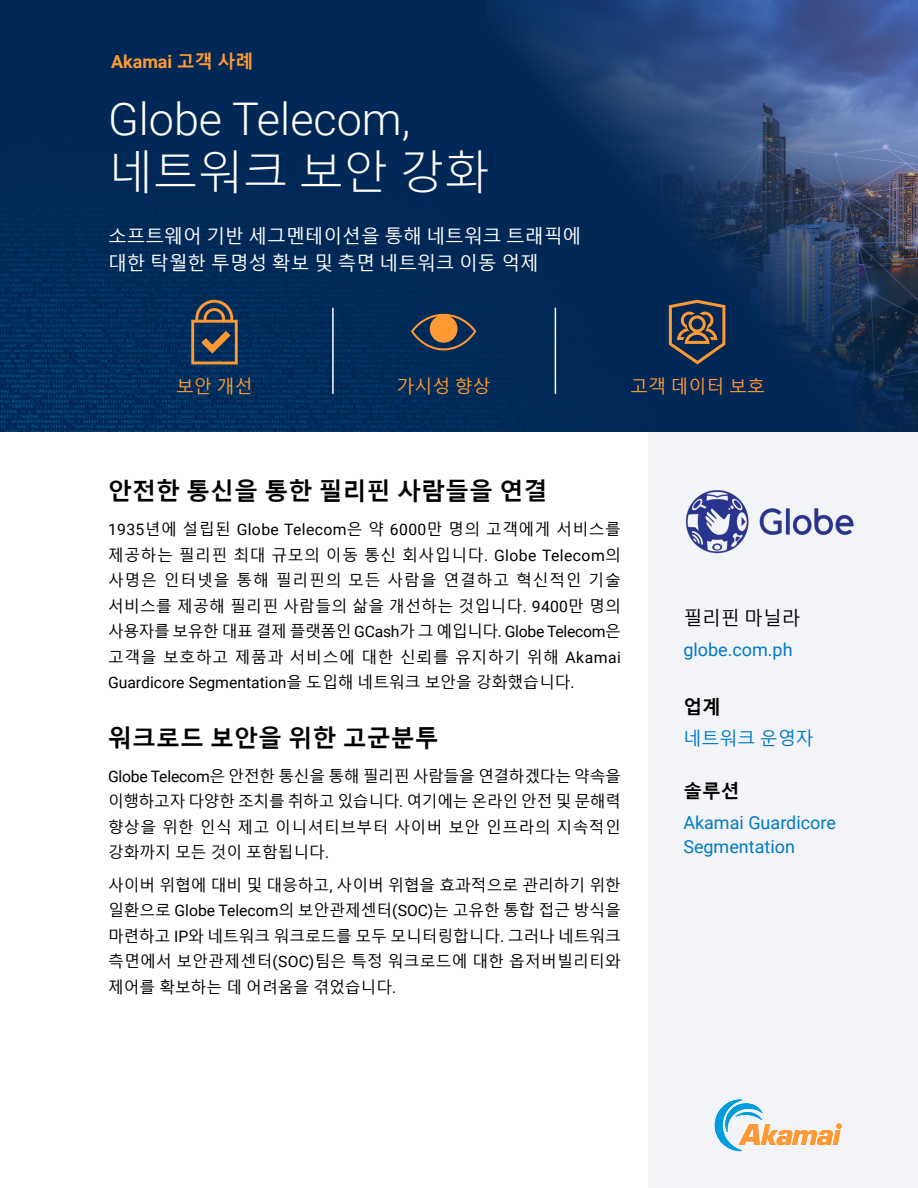
<style>
.page{position:relative;width:918px;height:1188px;background:#fff}
.page>*{position:absolute;margin:0;border:0;box-sizing:border-box;transform-origin:0 0}
.Title_-_Headline{font:300 45px/54px "Roboto";color:#fff}
.Heading_1{font:700 24px "Malgun Gothic";color:#000}
.Sub-Title_-_Sub-Heading{font:18.75px/27px "Malgun Gothic";color:#fff}
.Sidebar_Heading{font:18.75px "Malgun Gothic";color:#000}
.Sidebar_Heading-2{font:700 18.75px "Malgun Gothic";color:#000}
.Sidebar_Copy{font:18px/24px "Roboto";color:#017ac6}
.Feature_-_Benefites_-_Under_Icon{font:18px "Malgun Gothic";color:#f93}
.Above_Title_-_Headline{font:700 18px "Roboto";color:#f93}
.Sidebar_Copy-2{font:18px "Malgun Gothic";color:#017ac6}
.Body{font:15.75px/25.5px "Malgun Gothic";letter-spacing:.015em;color:#000;text-align:justify}
.s1{font-family:"Malgun Gothic"}
.s2{font-family:"Roboto"}
</style>
<div class="page">
<img style="left:0;top:0;width:486px;height:432px">
<img style="left:486px;top:0;width:432px;height:432px">
<div style="left:648px;top:432px;width:270px;height:756px;background:#f3f4f7"></div>
<svg style="left:715px;top:1099px;width:127px;height:52px"></svg>
<img style="left:686px;top:490px;width:168px;height:64px">
<svg style="left:411px;top:314px;width:65px;height:36px;background:#615449"></svg>
<hr style="left:332px;top:308px;width:2px;height:86px;background:#fff">
<hr style="left:555px;top:308px;width:1px;height:86px;background:#fff">
<svg style="left:191px;top:300px;width:47px;height:64px;background:#514f4e"></svg>
<svg style="left:669px;top:300px;width:56px;height:64px;background:#4f4a4a"></svg>
<p class="Above_Title_-_Headline" style="left:111px;top:49px;width:144px">Akamai <span class="s1">고객 사례</span></p>
<p class="Title_-_Headline" style="left:108px;top:91px;width:383px">Globe Telecom, <span class="s1">네트워크 보안 강화</span></p>
<p class="Sub-Title_-_Sub-Heading" style="left:108px;top:223px;width:475px">소프트웨어 기반 세그멘테이션을 통해 네트워크 트래픽에 대한 탁월한 투명성 확보 및 측면 네트워크 이동 억제</p>
<p class="Feature_-_Benefites_-_Under_Icon" style="left:176px;top:376px;width:78px">보안 개선</p>
<p class="Feature_-_Benefites_-_Under_Icon" style="left:396px;top:376px;width:96px">가시성 향상</p>
<p class="Feature_-_Benefites_-_Under_Icon" style="left:630px;top:376px;width:136px">고객 데이터 보호</p>
<p class="Heading_1" style="left:108px;top:477px;width:441px">안전한 통신을 통한 필리핀 사람들을 연결</p>
<p class="Body" style="left:108px;top:517px;width:515px"><span class="s2">1935</span>년에 설립된 <span class="s2">Globe Telecom</span>은 약 <span class="s2">6000</span>만 명의 고객에게 서비스를 제공하는 필리핀 최대 규모의 이동 통신 회사입니다<span class="s2">. Globe Telecom</span>의 사명은 인터넷을 통해 필리핀의 모든 사람을 연결하고 혁신적인 기술 서비스를 제공해 필리핀 사람들의 삶을 개선하는 것입니다<span class="s2">. 9400</span>만 명의 사용자를 보유한 대표 결제 플랫폼인 <span class="s2">GCash</span>가 그 예입니다<span class="s2">. Globe Telecom</span>은 고객을 보호하고 제품과 서비스에 대한 신뢰를 유지하기 위해 <span class="s2">Akamai Guardicore Segmentation</span>을 도입해 네트워크 보안을 강화했습니다<span class="s2">.</span></p>
<p class="Heading_1" style="left:108px;top:724px;width:332px">워크로드 보안을 위한 고군분투</p>
<p class="Body" style="left:108px;top:764px;width:515px"><span class="s2">Globe Telecom</span>은 안전한 통신을 통해 필리핀 사람들을 연결하겠다는 약속을 이행하고자 다양한 조치를 취하고 있습니다<span class="s2">.</span> 여기에는 온라인 안전 및 문해력 향상을 위한 인식 제고 이니셔티브부터 사이버 보안 인프라의 지속적인 강화까지 모든 것이 포함됩니다<span class="s2">.</span></p>
<p class="Body" style="left:108px;top:872px;width:515px">사이버 위협에 대비 및 대응하고<span class="s2">,</span> 사이버 위협을 효과적으로 관리하기 위한 일환으로 <span class="s2">Globe Telecom</span>의 보안관제센터<span class="s2">(SOC)</span>는 고유한 통합 접근 방식을 마련하고 <span class="s2">IP</span>와 네트워크 워크로드를 모두 모니터링합니다<span class="s2">.</span> 그러나 네트워크 측면에서 보안관제센터<span class="s2">(SOC)</span>팀은 특정 워크로드에 대한 옵저버빌리티와 제어를 확보하는 데 어려움을 겪었습니다<span class="s2">.</span></p>
<p class="Sidebar_Heading" style="left:683px;top:608px;width:119px">필리핀 마닐라</p>
<p class="Sidebar_Copy" style="left:683px;top:637px;width:111px">globe.com.ph</p>
<p class="Sidebar_Heading-2" style="left:683px;top:696px;width:39px">업계</p>
<p class="Sidebar_Copy-2" style="left:683px;top:728px;width:132px">네트워크 운영자</p>
<p class="Sidebar_Heading-2" style="left:683px;top:780px;width:58px">솔루션</p>
<p class="Sidebar_Copy" style="left:683px;top:810px;width:154px">Akamai Guardicore<br>Segmentation</p>
</div>
